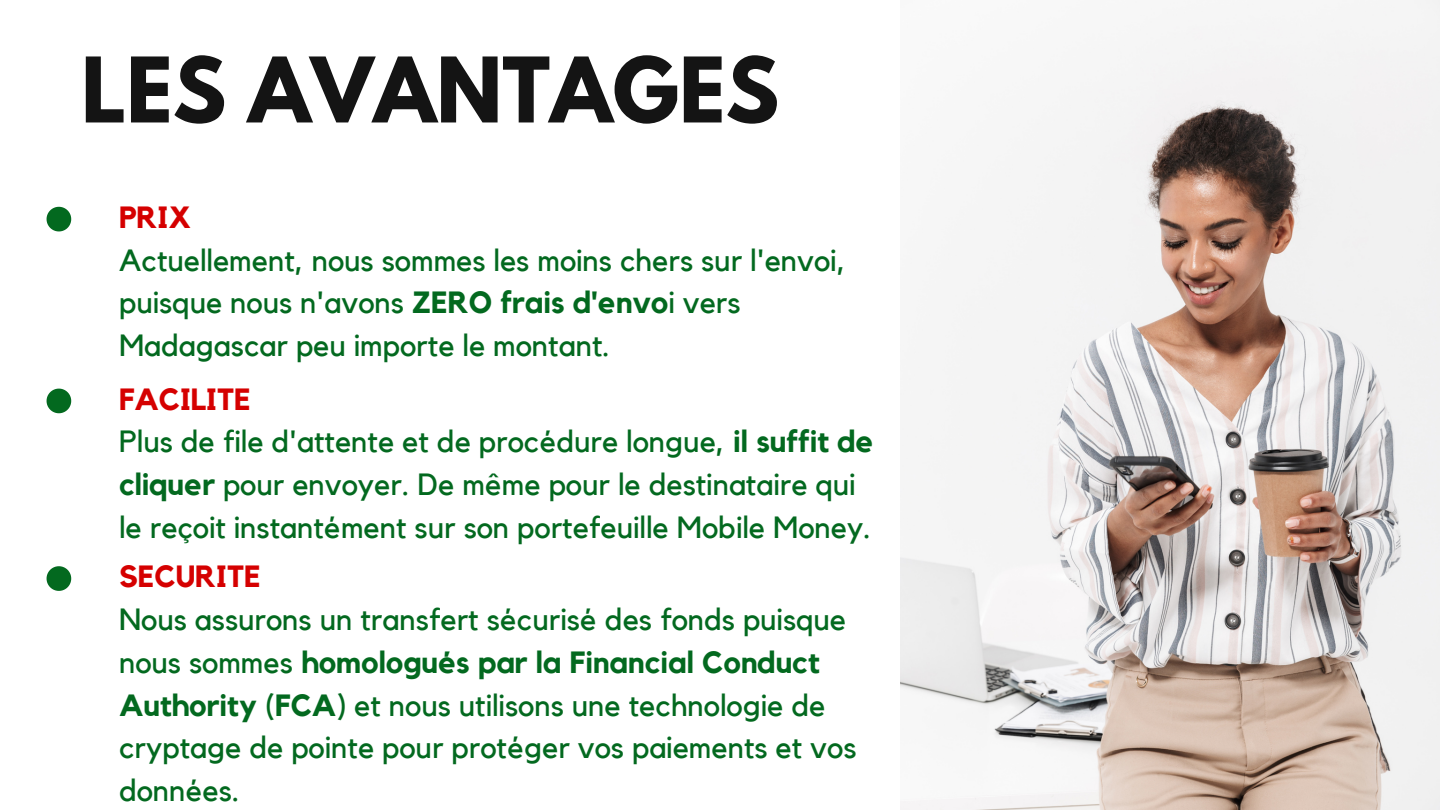
<style>
.page{position:relative;width:1440px;height:810px;background:#fff}
.page>*{position:absolute;margin:0;border:0;box-sizing:border-box;transform-origin:0 0}
.t1{font:700 80px "League Spartan";color:#141414}
.t2{font:30.6px/42.8px "Kollektif";color:#03691f}
.t3{font:700 30.6px "Kollektif";color:#d50000}
.s1{font-weight:700}
</style>
<div class="page">
<svg style="left:47px;top:207px;width:24px;height:24px"></svg>
<img style="left:900px;top:0;width:540px;height:810px">
<svg style="left:47px;top:389px;width:24px;height:24px"></svg>
<svg style="left:47px;top:566px;width:24px;height:25px"></svg>
<p class="t1" style="left:81px;top:50px;width:700px">LES AVANTAGES</p>
<p class="t3" style="left:119px;top:203px;width:74px">PRIX</p>
<p class="t2" style="left:119px;top:240px;width:728px">Actuellement, nous sommes les moins chers sur l'envoi, puisque nous n'avons <span class="s1">ZERO frais d'envo</span>i vers<br>Madagascar peu importe le montant.</p>
<p class="t3" style="left:119px;top:385px;width:133px">FACILITE</p>
<p class="t2" style="left:119px;top:422px;width:756px">Plus de file d'attente et de procédure longue, <span class="s1">il suffit de cliquer</span> pour envoyer. De même pour le destinataire qui le reçoit instantément sur son portefeuille Mobile Money.</p>
<p class="t3" style="left:119px;top:563px;width:143px">SECURITE</p>
<p class="t2" style="left:119px;top:599px;width:739px">Nous assurons un transfert sécurisé des fonds puisque nous sommes <span class="s1">homologués par la Financial Conduct Authority (FCA)</span> et nous utilisons une technologie de cryptage de pointe pour protéger vos paiements et vos données.</p>
</div>
